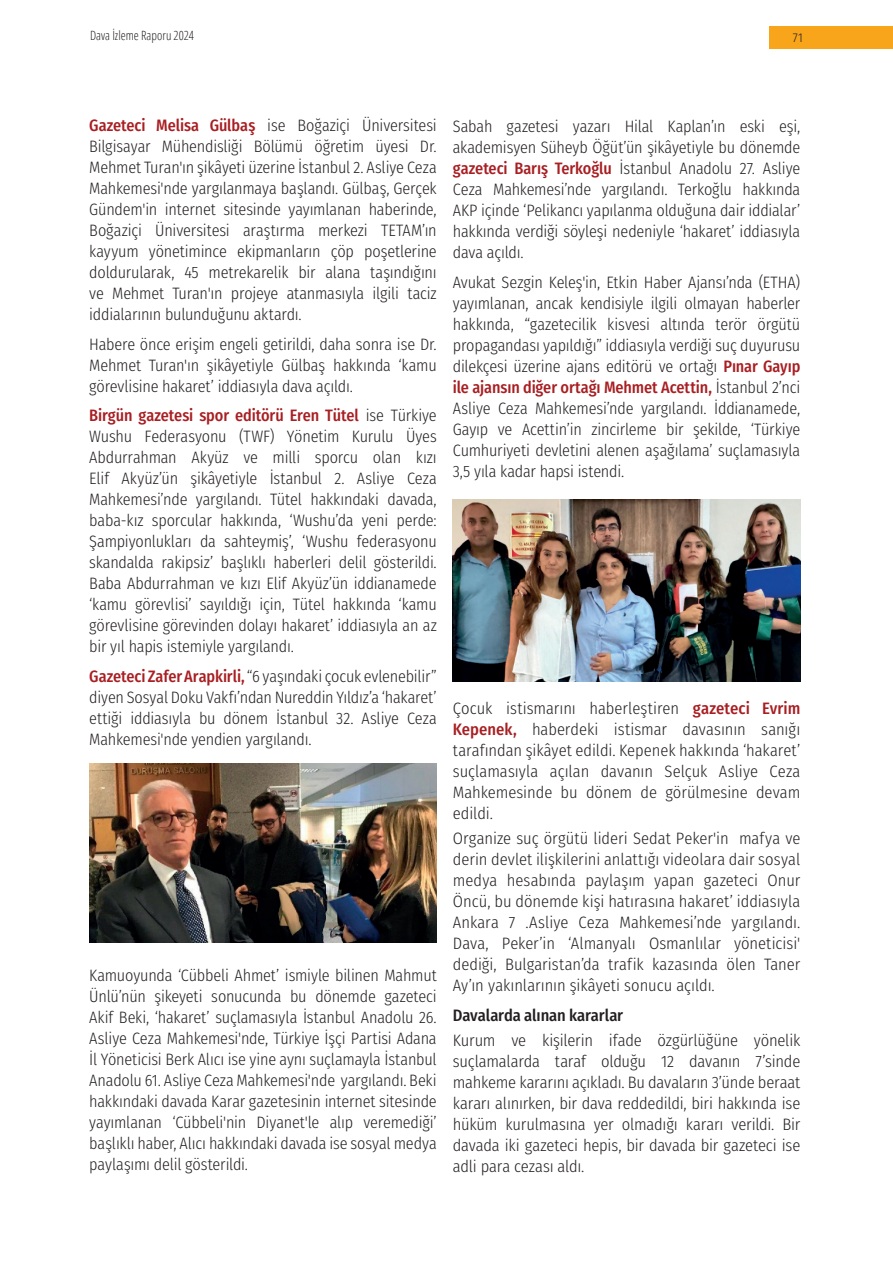
<style>
.page{position:relative;width:893px;height:1263px;background:#fff}
.page>*{position:absolute;margin:0;border:0;box-sizing:border-box;transform-origin:0 0}
.t1{font:300 16.5px/21px "Fira Sans Condensed";letter-spacing:-.01em;color:#231f20;text-align:justify}
.t2{font:500 16.5px "Fira Sans Condensed";letter-spacing:-.01em;color:#231f20}
.t3{font:300 condensed 12.75px "Open Sans";color:#231f20}
.t4{font:300 12.75px "Fira Sans Condensed";color:#231f20}
.s1{font-weight:500;color:#a81e22}
</style>
<div class="page">
<img style="left:89px;top:763px;width:348px;height:179px">
<img style="left:453px;top:500px;width:347px;height:182px">
<div style="left:769px;top:26px;width:124px;height:23px;background:#f9a51b"></div>
<p class="t3" style="left:90px;top:26px;width:105px">Dava İzleme Raporu 2024</p>
<p class="t4" style="left:793px;top:28px;width:12px">71</p>
<p class="t1" style="left:89px;top:115px;width:349px"><span class="s1">Gazeteci Melisa Gülbaş</span> ise Boğaziçi Üniversitesi Bilgisayar Mühendisliği Bölümü öğretim üyesi Dr.<br>Mehmet Turan'ın şikâyeti üzerine İstanbul 2. Asliye Ceza Mahkemesi'nde yargılanmaya başlandı. Gülbaş, Gerçek Gündem'in internet sitesinde yayımlanan haberinde, Boğaziçi Üniversitesi araştırma merkezi TETAM’ın kayyum yönetimince ekipmanların çöp poşetlerine doldurularak, 45 metrekarelik bir alana taşındığını ve Mehmet Turan'ın projeye atanmasıyla ilgili taciz iddialarının bulunduğunu aktardı.</p>
<p class="t1" style="left:89px;top:333px;width:349px">Habere önce erişim engeli getirildi, daha sonra ise Dr.<br>Mehmet Turan'ın şikâyetiyle Gülbaş hakkında ‘kamu görevlisine hakaret’ iddiasıyla dava açıldı.</p>
<p class="t1" style="left:89px;top:405px;width:349px"><span class="s1">Birgün gazetesi spor editörü Eren Tütel</span> ise Türkiye Wushu Federasyonu (TWF) Yönetim Kurulu Üyes Abdurrahman Akyüz ve milli sporcu olan kızı Elif Akyüz’ün şikâyetiyle İstanbul 2. Asliye Ceza Mahkemesi’nde yargılandı. Tütel hakkındaki davada, baba-kız sporcular hakkında, ‘Wushu’da yeni perde:<br>Şampiyonlukları da sahteymiş’, ‘Wushu federasyonu skandalda rakipsiz’ başlıklı haberleri delil gösterildi.<br>Baba Abdurrahman ve kızı Elif Akyüz’ün iddianamede ‘kamu görevlisi’ sayıldığı için, Tütel hakkında ‘kamu görevlisine görevinden dolayı hakaret’ iddiasıyla an az bir yıl hapis istemiyle yargılandı.</p>
<p class="t1" style="left:89px;top:666px;width:349px"><span class="s1">Gazeteci Zafer Arapkirli,</span> “6 yaşındaki çocuk evlenebilir” diyen Sosyal Doku Vakfı’ndan Nureddin Yıldız’a ‘hakaret’ ettiği iddiasıyla bu dönem İstanbul 32. Asliye Ceza Mahkemesi'nde yendien yargılandı.</p>
<p class="t1" style="left:89px;top:965px;width:349px">Kamuoyunda ‘Cübbeli Ahmet’ ismiyle bilinen Mahmut Ünlü’nün şikeyeti sonucunda bu dönemde gazeteci Akif Beki, ‘hakaret’ suçlamasıyla İstanbul Anadolu 26.<br>Asliye Ceza Mahkemesi'nde, Türkiye İşçi Partisi Adana İl Yöneticisi Berk Alıcı ise yine aynı suçlamayla İstanbul Anadolu 61. Asliye Ceza Mahkemesi'nde yargılandı. Beki hakkındaki davada Karar gazetesinin internet sitesinde yayımlanan ‘Cübbeli'nin Diyanet'le alıp veremediği’ başlıklı haber, Alıcı hakkındaki davada ise sosyal medya paylaşımı delil gösterildi.</p>
<p class="t1" style="left:453px;top:116px;width:349px">Sabah gazetesi yazarı Hilal Kaplan’ın eski eşi, akademisyen Süheyb Öğüt’ün şikâyetiyle bu dönemde <span class="s1">gazeteci Barış Terkoğlu</span> İstanbul Anadolu 27. Asliye Ceza Mahkemesi’nde yargılandı. Terkoğlu hakkında AKP içinde ‘Pelikancı yapılanma olduğuna dair iddialar’ hakkında verdiği söyleşi nedeniyle ‘hakaret’ iddiasıyla dava açıldı.</p>
<p class="t1" style="left:453px;top:271px;width:349px">Avukat Sezgin Keleş'in, Etkin Haber Ajansı’nda (ETHA) yayımlanan, ancak kendisiyle ilgili olmayan haberler hakkında, “gazetecilik kisvesi altında terör örgütü propagandası yapıldığı” iddiasıyla verdiği suç duyurusu dilekçesi üzerine ajans editörü ve ortağı <span class="s1">Pınar Gayıp ile ajansın diğer ortağı Mehmet Acettin,</span> İstanbul 2’nci Asliye Ceza Mahkemesi’nde yargılandı. İddianamede, Gayıp ve Acettin’in zincirleme bir şekilde, ‘Türkiye Cumhuriyeti devletini alenen aşağılama’ suçlamasıyla 3,5 yıla kadar hapsi istendi.</p>
<p class="t1" style="left:453px;top:698px;width:349px">Çocuk istismarını haberleştiren <span class="s1">gazeteci Evrim Kepenek,</span> haberdeki istismar davasının sanığı tarafından şikâyet edildi. Kepenek hakkında ‘hakaret’ suçlamasıyla açılan davanın Selçuk Asliye Ceza Mahkemesinde bu dönem de görülmesine devam edildi.</p>
<p class="t1" style="left:453px;top:828px;width:349px">Organize suç örgütü lideri Sedat Peker'in mafya ve derin devlet ilişkilerini anlattığı videolara dair sosyal medya hesabında paylaşım yapan gazeteci Onur Öncü, bu dönemde kişi hatırasına hakaret’ iddiasıyla Ankara 7 .Asliye Ceza Mahkemesi’nde yargılandı.<br>Dava, Peker’in ‘Almanyalı Osmanlılar yöneticisi' dediği, Bulgaristan’da trafik kazasında ölen Taner Ay’ın yakınlarının şikâyeti sonucu açıldı.</p>
<p class="t2" style="left:453px;top:1002px;width:172px">Davalarda alınan kararlar</p>
<p class="t1" style="left:453px;top:1030px;width:349px">Kurum ve kişilerin ifade özgürlüğüne yönelik suçlamalarda taraf olduğu 12 davanın 7’sinde mahkeme kararını açıkladı. Bu davaların 3’ünde beraat kararı alınırken, bir dava reddedildi, biri hakkında ise hüküm kurulmasına yer olmadığı kararı verildi. Bir davada iki gazeteci hepis, bir davada bir gazeteci ise adli para cezası aldı.</p>
</div>
